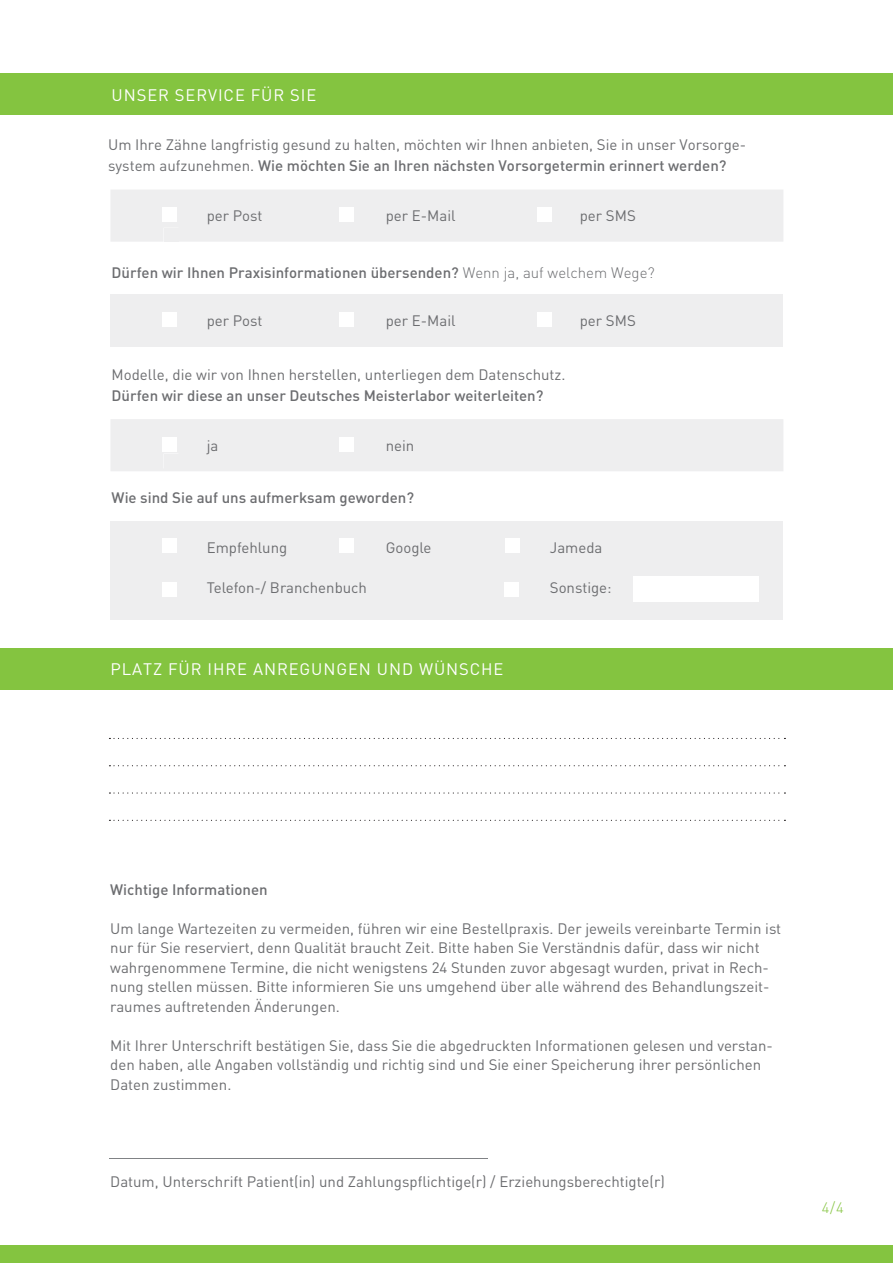
<style>
.page{position:relative;width:893px;height:1263px;background:#fff}
.page>*{position:absolute;margin:0;border:0;box-sizing:border-box;transform-origin:0 0}
.t1{font:16.5px "DINCE";letter-spacing:.055em;color:#fff}
.t2{font:15px/19.5px "DINCE";color:#6c6d70}
.t3{font:500 15px "DINCE";color:#6c6d70}
.t4{font:300 15px "DINCE";color:#84c440}
.s1{font-weight:500}
.s2{font-weight:300}
</style>
<div class="page">
<svg style="left:109px;top:738px;width:676px;height:1px"></svg>
<svg style="left:109px;top:765px;width:676px;height:1px"></svg>
<svg style="left:109px;top:792px;width:676px;height:1px"></svg>
<svg style="left:109px;top:820px;width:676px;height:1px"></svg>
<div style="left:0;top:74px;width:893px;height:41px;background:#84c440"></div>
<div style="left:111px;top:190px;width:672px;height:52px;background:#eeeeef"></div>
<div style="left:164px;top:228px;width:14px;height:14px;background:#eeeeef"></div>
<div style="left:162px;top:207px;width:15px;height:15px;background:#fff"></div>
<div style="left:339px;top:207px;width:15px;height:15px;background:#fff"></div>
<div style="left:537px;top:207px;width:15px;height:15px;background:#fff"></div>
<div style="left:110px;top:521px;width:673px;height:98px;background:#eeeeef"></div>
<div style="left:162px;top:538px;width:15px;height:15px;background:#fff"></div>
<div style="left:162px;top:582px;width:15px;height:15px;background:#fff"></div>
<div style="left:504px;top:582px;width:15px;height:15px;background:#fff"></div>
<div style="left:339px;top:538px;width:15px;height:15px;background:#fff"></div>
<div style="left:505px;top:538px;width:15px;height:15px;background:#fff"></div>
<div style="left:110px;top:295px;width:673px;height:52px;background:#eeeeef"></div>
<div style="left:162px;top:312px;width:15px;height:15px;background:#fff"></div>
<div style="left:339px;top:312px;width:15px;height:15px;background:#fff"></div>
<div style="left:111px;top:419px;width:672px;height:52px;background:#eeeeef"></div>
<div style="left:164px;top:453px;width:14px;height:15px;background:#eeeeef"></div>
<div style="left:162px;top:436px;width:15px;height:15px;background:#fff"></div>
<div style="left:339px;top:436px;width:15px;height:15px;background:#fff"></div>
<div style="left:537px;top:312px;width:15px;height:15px;background:#fff"></div>
<div style="left:0;top:648px;width:893px;height:42px;background:#84c440"></div>
<hr style="left:109px;top:1158px;width:378px;height:1px;background:#808285">
<div style="left:0;top:1245px;width:893px;height:18px;background:#84c440"></div>
<div style="left:634px;top:576px;width:125px;height:26px;background:#fff"></div>
<p class="t1" style="left:112px;top:84px;width:206px">UNSER SERVICE FÜR SIE</p>
<p class="t2" style="left:108px;top:133px;width:640px;line-height:21px">Um Ihre Zähne langfristig gesund zu halten, möchten wir Ihnen anbieten, Sie in unser Vorsorge&shy;system aufzunehmen. <span class="s1">Wie möchten Sie an Ihren nächsten Vorsorgetermin erinnert werden?</span></p>
<p class="t2" style="left:207px;top:206px;width:57px">per Post</p>
<p class="t2" style="left:386px;top:206px;width:71px">per E-Mail</p>
<p class="t2" style="left:580px;top:206px;width:58px">per SMS</p>
<p class="t3" style="left:112px;top:263px;width:545px">Dürfen wir Ihnen Praxisinformationen übersenden? <span class="s2">Wenn ja, auf welchem Wege?</span></p>
<p class="t2" style="left:207px;top:311px;width:57px">per Post</p>
<p class="t2" style="left:386px;top:311px;width:71px">per E-Mail</p>
<p class="t2" style="left:580px;top:311px;width:58px">per SMS</p>
<p class="t2" style="left:112px;top:365px;width:455px">Modelle, die wir von Ihnen herstellen, unterliegen dem Datenschutz.</p>
<p class="t3" style="left:112px;top:386px;width:433px">Dürfen wir diese an unser Deutsches Meisterlabor weiterleiten?</p>
<p class="t2" style="left:207px;top:435px;width:13px">ja</p>
<p class="t2" style="left:386px;top:435px;width:30px">nein</p>
<p class="t3" style="left:112px;top:488px;width:304px">Wie sind Sie auf uns aufmerksam geworden?</p>
<p class="t2" style="left:207px;top:537px;width:82px">Empfehlung</p>
<p class="t2" style="left:386px;top:537px;width:47px">Google</p>
<p class="t2" style="left:550px;top:537px;width:54px">Jameda</p>
<p class="t2" style="left:207px;top:577px;width:162px">Telefon-/ Branchenbuch</p>
<p class="t2" style="left:550px;top:577px;width:63px">Sonstige:</p>
<p class="t1" style="left:110px;top:659px;width:395px">PLATZ FÜR IHRE ANREGUNGEN UND WÜNSCHE</p>
<p class="t3" style="left:110px;top:880px;width:159px">Wichtige Informationen</p>
<p class="t2" style="left:110px;top:918px;width:672px">Um lange Wartezeiten zu vermeiden, führen wir eine Bestellpraxis. Der jeweils vereinbarte Termin ist nur für Sie reserviert, denn Qualität braucht Zeit. Bitte haben Sie Verständnis dafür, dass wir nicht wahrgenommene Termine, die nicht wenigstens 24 Stunden zuvor abgesagt wurden, privat in Rech&shy;nung stellen müssen. Bitte informieren Sie uns umgehend über alle während des Behandlungszeit&shy;raumes auftretenden Änderungen.</p>
<p class="t2" style="left:110px;top:1035px;width:664px">Mit Ihrer Unterschrift bestätigen Sie, dass Sie die abgedruckten Informationen gelesen und verstan&shy;den haben, alle Angaben vollständig und richtig sind und Sie einer Speicherung ihrer persönlichen<br>Daten zustimmen.</p>
<p class="t2" style="left:110px;top:1172px;width:556px">Datum, Unterschrift Patient(in) und Zahlungspflichtige(r) / Erziehungsberechtigte(r)</p>
<p class="t4" style="left:822px;top:1198px;width:24px">4/4</p>
</div>
